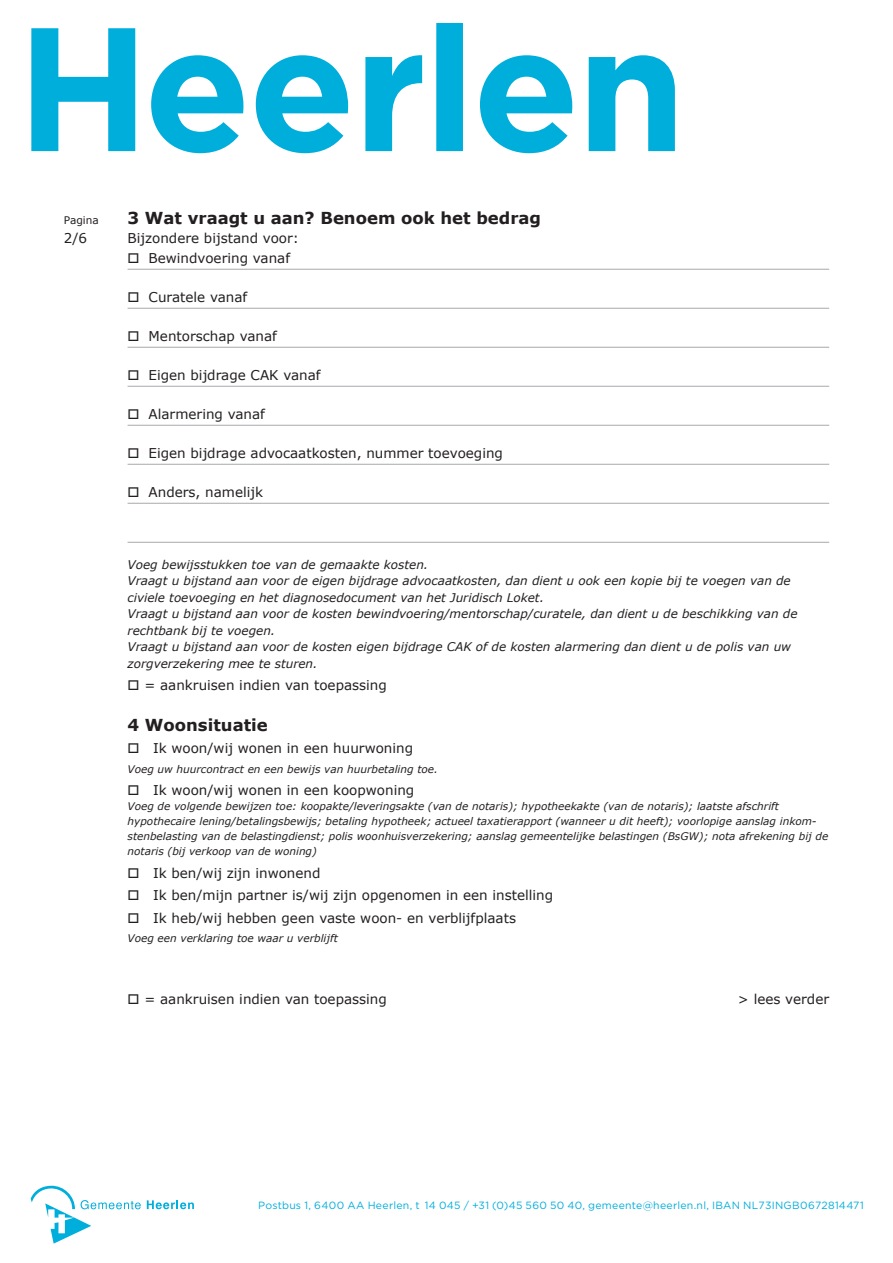
<style>
.page{position:relative;width:893px;height:1263px;background:#fff}
.page>*{position:absolute;margin:0;border:0;box-sizing:border-box;transform-origin:0 0}
.t1{font:700 16.5px "Verdana";color:#231f20}
.t2{font:13.5px "Verdana";color:#231f20}
.t3{font:italic 12px/16.5px "Verdana";color:#231f20}
.t4{font:italic 10.5px/15px "Verdana";color:#231f20}
.t5{font:10.5px "Gotham";letter-spacing:.025em;color:#00aedc}
.t6{font:10.5px "Verdana";color:#231f20}
</style>
<div class="page">
<svg style="left:31px;top:23px;width:644px;height:130px"></svg>
<svg style="left:31px;top:1185px;width:110px;height:58px"></svg>
<svg style="left:147px;top:1200px;width:47px;height:9px"></svg>
<hr style="left:128px;top:269px;width:701px;height:1px;background:#a8a9ad">
<hr style="left:128px;top:308px;width:701px;height:1px;background:#a8a9ad">
<hr style="left:128px;top:347px;width:701px;height:1px;background:#a8a9ad">
<hr style="left:128px;top:386px;width:701px;height:1px;background:#a8a9ad">
<hr style="left:128px;top:425px;width:701px;height:1px;background:#a8a9ad">
<hr style="left:128px;top:464px;width:701px;height:1px;background:#a8a9ad">
<hr style="left:128px;top:503px;width:701px;height:1px;background:#a8a9ad">
<hr style="left:128px;top:542px;width:701px;height:1px;background:#a8a9ad">
<p class="t6" style="left:64px;top:213px;width:37px">Pagina</p>
<p class="t2" style="left:64px;top:230px;width:25px">2/6</p>
<h1 class="t1" style="left:128px;top:207px;width:415px">3 Wat vraagt u aan? Benoem ook het bedrag</h1>
<p class="t2" style="left:128px;top:230px;width:173px">Bijzondere bijstand voor:</p>
<p class="t2" style="left:128px;top:249px;width:164px">□ Bewindvoering vanaf</p>
<p class="t2" style="left:128px;top:288px;width:121px">□ Curatele vanaf</p>
<p class="t2" style="left:128px;top:327px;width:151px">□ Mentorschap vanaf</p>
<p class="t2" style="left:128px;top:366px;width:194px">□ Eigen bijdrage CAK vanaf</p>
<p class="t2" style="left:128px;top:405px;width:139px">□ Alarmering vanaf</p>
<p class="t2" style="left:128px;top:444px;width:377px">□ Eigen bijdrage advocaatkosten, nummer toevoeging</p>
<p class="t2" style="left:128px;top:483px;width:137px">□ Anders, namelijk</p>
<p class="t3" style="left:128px;top:556px;width:671px">Voeg bewijsstukken toe van de gemaakte kosten.<br>Vraagt u bijstand aan voor de eigen bijdrage advocaatkosten, dan dient u ook een kopie bij te voegen van de civiele toevoeging en het diagnosedocument van het Juridisch Loket.<br>Vraagt u bijstand aan voor de kosten bewindvoering/mentorschap/curatele, dan dient u de beschikking van de rechtbank bij te voegen.<br>Vraagt u bijstand aan voor de kosten eigen bijdrage CAK of de kosten alarmering dan dient u de polis van uw zorgverzekering mee te sturen.</p>
<p class="t2" style="left:128px;top:677px;width:261px">□ = aankruisen indien van toepassing</p>
<h1 class="t1" style="left:128px;top:714px;width:142px">4 Woonsituatie</h1>
<p class="t2" style="left:128px;top:740px;width:287px">□ Ik woon/wij wonen in een huurwoning</p>
<p class="t4" style="left:128px;top:761px;width:312px">Voeg uw huurcontract en een bewijs van huurbetaling toe.</p>
<p class="t2" style="left:128px;top:782px;width:288px">□ Ik woon/wij wonen in een koopwoning</p>
<p class="t4" style="left:128px;top:798px;width:702px">Voeg de volgende bewijzen toe: koopakte/leveringsakte (van de notaris); hypotheekakte (van de notaris); laatste afschrift hypothecaire lening/betalingsbewijs; betaling hypotheek; actueel taxatierapport (wanneer u dit heeft); voorlopige aanslag inkom&shy;stenbelasting van de belastingdienst; polis woonhuisverzekering; aanslag gemeentelijke belastingen (BsGW); nota afrekening bij de notaris (bij verkoop van de woning)</p>
<p class="t2" style="left:128px;top:864px;width:194px">□ Ik ben/wij zijn inwonend</p>
<p class="t2" style="left:128px;top:887px;width:427px">□ Ik ben/mijn partner is/wij zijn opgenomen in een instelling</p>
<p class="t2" style="left:128px;top:909px;width:390px">□ Ik heb/wij hebben geen vaste woon- en verblijfplaats</p>
<p class="t4" style="left:128px;top:930px;width:212px">Voeg een verklaring toe waar u verblijft</p>
<p class="t2" style="left:128px;top:990px;width:261px">□ = aankruisen indien van toepassing</p>
<p class="t2" style="left:738px;top:990px;width:93px">&gt; lees verder</p>
<p class="t5" style="left:258px;top:1199px;width:607px">Postbus 1, 6400 AA Heerlen, t 14 045 / +31 (0)45 560 50 40, gemeente@heerlen.nl, IBAN NL73INGB0672814471</p>
</div>
